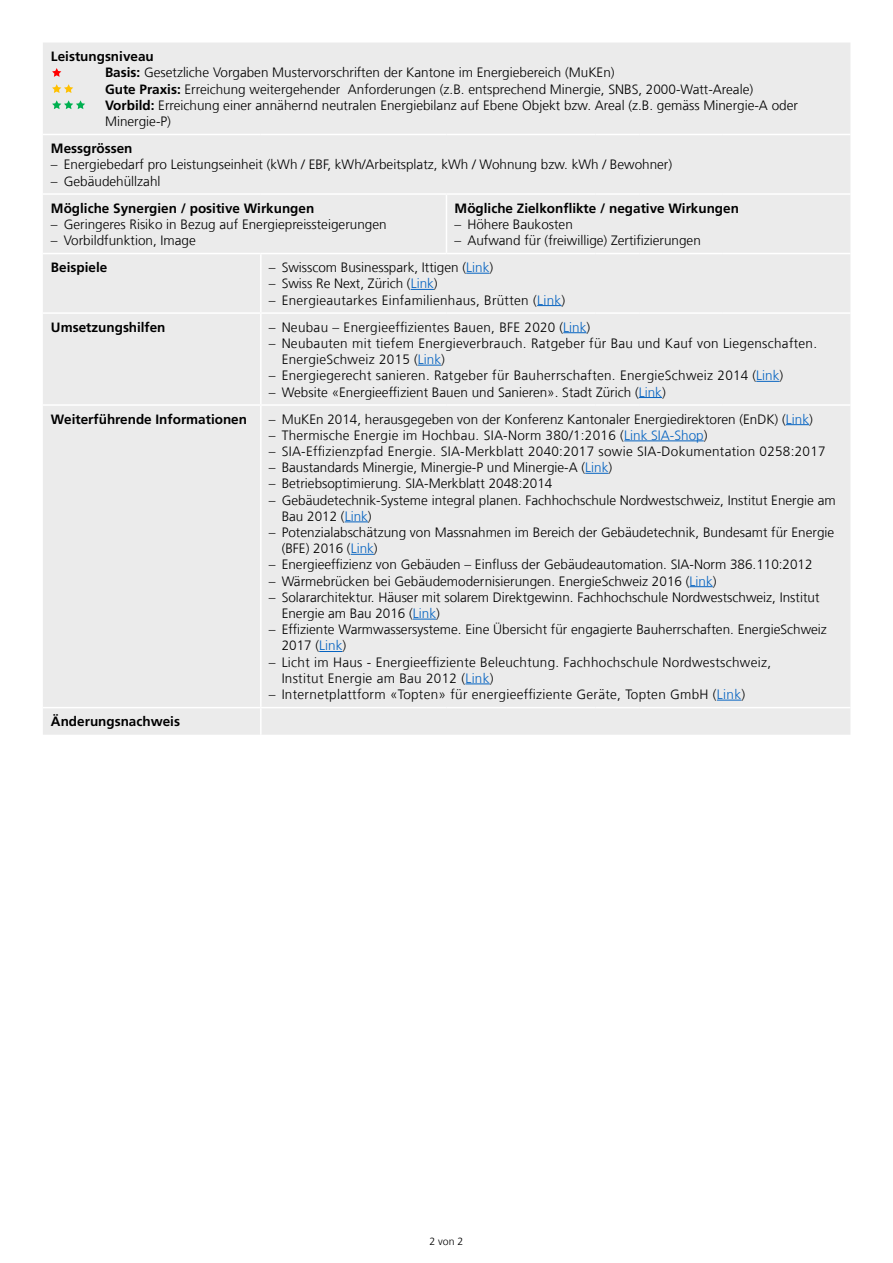
<style>
.page{position:relative;width:893px;height:1263px;background:#fff}
.page>*{position:absolute;margin:0;border:0;box-sizing:border-box;transform-origin:0 0}
.P_Grundtext_de_Tabelle{font:300 13.5px/16.2px "Frutiger LT Com";color:#000}
.P_Grundtext_de_Tabelle-2{font:300 13.5px/16.2px "Frutiger LT Com";letter-spacing:.02em;color:#000}
.H1_Zwischentitel_fett{font:700 13.5px "Frutiger LT Com";color:#000}
.t1{font:300 10.5px "Frutiger LT Com";color:#000}
.s1{font-weight:700}
.s2{color:#0563c1}
</style>
<div class="page">
<div style="left:43px;top:43px;width:807px;height:692px;background:#ebebeb"></div>
<hr style="left:43px;top:134px;width:218px;height:1px;background:#fff">
<hr style="left:261px;top:134px;width:185px;height:1px;background:#fff">
<hr style="left:446px;top:134px;width:149px;height:1px;background:#fff">
<hr style="left:595px;top:134px;width:45px;height:1px;background:#fff">
<hr style="left:640px;top:134px;width:83px;height:1px;background:#fff">
<hr style="left:723px;top:134px;width:127px;height:1px;background:#fff">
<hr style="left:43px;top:193px;width:218px;height:2px;background:#fff">
<hr style="left:261px;top:193px;width:185px;height:2px;background:#fff">
<hr style="left:446px;top:193px;width:149px;height:2px;background:#fff">
<hr style="left:446px;top:195px;width:1px;height:58px;background:#fff">
<hr style="left:595px;top:193px;width:45px;height:2px;background:#fff">
<hr style="left:640px;top:193px;width:83px;height:2px;background:#fff">
<hr style="left:723px;top:193px;width:127px;height:2px;background:#fff">
<hr style="left:43px;top:253px;width:218px;height:1px;background:#fff">
<hr style="left:261px;top:253px;width:185px;height:1px;background:#fff">
<hr style="left:260px;top:254px;width:2px;height:58px;background:#fff">
<hr style="left:446px;top:253px;width:149px;height:1px;background:#fff">
<hr style="left:595px;top:253px;width:45px;height:1px;background:#fff">
<hr style="left:640px;top:253px;width:83px;height:1px;background:#fff">
<hr style="left:723px;top:253px;width:127px;height:1px;background:#fff">
<hr style="left:43px;top:312px;width:218px;height:2px;background:#fff">
<hr style="left:261px;top:312px;width:185px;height:2px;background:#fff">
<hr style="left:260px;top:314px;width:2px;height:90px;background:#fff">
<hr style="left:446px;top:312px;width:149px;height:2px;background:#fff">
<hr style="left:595px;top:312px;width:45px;height:2px;background:#fff">
<hr style="left:640px;top:312px;width:83px;height:2px;background:#fff">
<hr style="left:723px;top:312px;width:127px;height:2px;background:#fff">
<hr style="left:43px;top:404px;width:218px;height:2px;background:#fff">
<hr style="left:261px;top:404px;width:185px;height:2px;background:#fff">
<hr style="left:260px;top:406px;width:2px;height:301px;background:#fff">
<hr style="left:446px;top:404px;width:149px;height:2px;background:#fff">
<hr style="left:595px;top:404px;width:45px;height:2px;background:#fff">
<hr style="left:640px;top:404px;width:83px;height:2px;background:#fff">
<hr style="left:723px;top:404px;width:127px;height:2px;background:#fff">
<hr style="left:260px;top:708px;width:2px;height:27px;background:#fff">
<hr style="left:43px;top:707px;width:218px;height:1px;background:#fff">
<hr style="left:261px;top:707px;width:185px;height:1px;background:#fff">
<hr style="left:446px;top:707px;width:149px;height:1px;background:#fff">
<hr style="left:595px;top:707px;width:45px;height:1px;background:#fff">
<hr style="left:640px;top:707px;width:83px;height:1px;background:#fff">
<hr style="left:723px;top:707px;width:127px;height:1px;background:#fff">
<svg style="left:466px;top:273px;width:23px;height:1px"></svg>
<svg style="left:411px;top:289px;width:23px;height:1px"></svg>
<svg style="left:537px;top:305px;width:25px;height:1px"></svg>
<svg style="left:563px;top:332px;width:23px;height:1px"></svg>
<svg style="left:418px;top:365px;width:23px;height:1px"></svg>
<svg style="left:756px;top:381px;width:23px;height:1px"></svg>
<svg style="left:639px;top:397px;width:23px;height:1px"></svg>
<svg style="left:786px;top:424px;width:23px;height:1px"></svg>
<hr style="left:624px;top:440px;width:80px;height:1px;background:#0563c1">
<svg style="left:585px;top:473px;width:23px;height:1px"></svg>
<svg style="left:345px;top:521px;width:23px;height:1px"></svg>
<svg style="left:351px;top:554px;width:23px;height:1px"></svg>
<svg style="left:689px;top:586px;width:24px;height:1px"></svg>
<svg style="left:413px;top:619px;width:23px;height:1px"></svg>
<svg style="left:319px;top:651px;width:23px;height:1px"></svg>
<svg style="left:465px;top:683px;width:25px;height:1px"></svg>
<svg style="left:717px;top:700px;width:24px;height:1px"></svg>
<svg style="left:52px;top:68px;width:9px;height:9px"></svg>
<svg style="left:52px;top:84px;width:21px;height:9px"></svg>
<svg style="left:52px;top:100px;width:33px;height:9px"></svg>
<h1 class="H1_Zwischentitel_fett" style="left:51px;top:49px;width:104px">Leistungsniveau</h1>
<p class="P_Grundtext_de_Tabelle" style="left:105px;top:65px;width:511px"><span class="s1">Basis:</span> Gesetzliche Vorgaben Mustervorschriften der Kantone im Energiebereich (MuKEn)</p>
<p class="P_Grundtext_de_Tabelle" style="left:105px;top:81px;width:650px"><span class="s1">Gute Praxis:</span> Erreichung weitergehender Anforderungen (z.B. entsprechend Minergie, SNBS, 2000-Watt-Areale)</p>
<p class="P_Grundtext_de_Tabelle" style="left:105px;top:97px;width:694px"><span class="s1">Vorbild:</span> Erreichung einer annähernd neutralen Energiebilanz auf Ebene Objekt bzw. Areal (z.B. gemäss Minergie-A oder<br>Minergie-P)</p>
<h1 class="H1_Zwischentitel_fett" style="left:51px;top:140px;width:83px">Messgrössen</h1>
<p class="P_Grundtext_de_Tabelle" style="left:51px;top:157px;width:623px">– Energiebedarf pro Leistungseinheit (kWh / EBF, kWh/Arbeitsplatz, kWh / Wohnung bzw. kWh / Bewohner)</p>
<p class="P_Grundtext_de_Tabelle" style="left:51px;top:173px;width:111px">– Gebäudehüllzahl</p>
<h1 class="H1_Zwischentitel_fett" style="left:51px;top:200px;width:265px">Mögliche Synergien / positive Wirkungen</h1>
<p class="P_Grundtext_de_Tabelle" style="left:51px;top:216px;width:337px">– Geringeres Risiko in Bezug auf Energiepreissteigerungen</p>
<p class="P_Grundtext_de_Tabelle" style="left:51px;top:232px;width:146px">– Vorbildfunktion, Image</p>
<h1 class="H1_Zwischentitel_fett" style="left:455px;top:200px;width:286px">Mögliche Zielkonflikte / negative Wirkungen</h1>
<p class="P_Grundtext_de_Tabelle" style="left:455px;top:216px;width:120px">– Höhere Baukosten</p>
<p class="P_Grundtext_de_Tabelle" style="left:455px;top:232px;width:248px">– Aufwand für (freiwillige) Zertifizierungen</p>
<h1 class="H1_Zwischentitel_fett" style="left:51px;top:260px;width:58px">Beispiele</h1>
<p class="P_Grundtext_de_Tabelle" style="left:269px;top:259px;width:226px">– Swisscom Businesspark, Ittigen (<span class="s2">Link</span>)</p>
<p class="P_Grundtext_de_Tabelle" style="left:269px;top:276px;width:170px">– Swiss Re Next, Zürich (<span class="s2">Link</span>)</p>
<p class="P_Grundtext_de_Tabelle-2" style="left:269px;top:292px;width:298px">– Energieautarkes Einfamilienhaus, Brütten (<span class="s2">Link</span>)</p>
<h1 class="H1_Zwischentitel_fett" style="left:51px;top:319px;width:116px">Umsetzungshilfen</h1>
<p class="P_Grundtext_de_Tabelle-2" style="left:269px;top:319px;width:323px">– Neubau – Energieeffizientes Bauen, BFE 2020 (<span class="s2">Link</span>)</p>
<p class="P_Grundtext_de_Tabelle-2" style="left:282px;top:335px;width:537px;text-indent:-13px">– Neubauten mit tiefem Energieverbrauch. Ratgeber für Bau und Kauf von Liegenschaften.<br>EnergieSchweiz 2015 (<span class="s2">Link</span>)</p>
<p class="P_Grundtext_de_Tabelle-2" style="left:269px;top:368px;width:516px">– Energiegerecht sanieren. Ratgeber für Bauherrschaften. EnergieSchweiz 2014 (<span class="s2">Link</span>)</p>
<p class="P_Grundtext_de_Tabelle" style="left:269px;top:384px;width:398px">– Website «Energieeffizient Bauen und Sanieren». Stadt Zürich (<span class="s2">Link</span>)</p>
<h1 class="H1_Zwischentitel_fett" style="left:51px;top:411px;width:198px">Weiterführende Informationen</h1>
<p class="P_Grundtext_de_Tabelle" style="left:269px;top:411px;width:545px">– MuKEn 2014, herausgegeben von der Konferenz Kantonaler Energiedirektoren (EnDK) (<span class="s2">Link</span>)</p>
<p class="P_Grundtext_de_Tabelle-2" style="left:269px;top:427px;width:440px">– Thermische Energie im Hochbau. SIA-Norm 380/1:2016 (<span class="s2">Link SIA-Shop</span>)</p>
<p class="P_Grundtext_de_Tabelle-2" style="left:269px;top:443px;width:558px">– SIA-Effizienzpfad Energie. SIA-Merkblatt 2040:2017 sowie SIA-Dokumentation 0258:2017</p>
<p class="P_Grundtext_de_Tabelle" style="left:269px;top:460px;width:345px">– Baustandards Minergie, Minergie-P und Minergie-A (<span class="s2">Link</span>)</p>
<p class="P_Grundtext_de_Tabelle" style="left:269px;top:476px;width:285px">– Betriebsoptimierung. SIA-Merkblatt 2048:2014</p>
<p class="P_Grundtext_de_Tabelle" style="left:282px;top:492px;width:556px;text-indent:-13px">– Gebäudetechnik-Systeme integral planen. Fachhochschule Nordwestschweiz, Institut Energie am<br>Bau 2012 (<span class="s2">Link</span>)</p>
<p class="P_Grundtext_de_Tabelle" style="left:282px;top:524px;width:554px;text-indent:-13px">– Potenzialabschätzung von Massnahmen im Bereich der Gebäudetechnik, Bundesamt für Energie (BFE) 2016 (<span class="s2">Link</span>)</p>
<p class="P_Grundtext_de_Tabelle" style="left:269px;top:557px;width:545px">– Energieeffizienz von Gebäuden – Einfluss der Gebäudeautomation. SIA-Norm 386.110:2012</p>
<p class="P_Grundtext_de_Tabelle" style="left:269px;top:573px;width:449px">– Wärmebrücken bei Gebäudemodernisierungen. EnergieSchweiz 2016 (<span class="s2">Link</span>)</p>
<p class="P_Grundtext_de_Tabelle" style="left:282px;top:589px;width:539px;text-indent:-13px">– Solararchitektur. Häuser mit solarem Direktgewinn. Fachhochschule Nordwestschweiz, Institut<br>Energie am Bau 2016 (<span class="s2">Link</span>)</p>
<p class="P_Grundtext_de_Tabelle" style="left:282px;top:622px;width:547px;text-indent:-13px">– Effiziente Warmwassersysteme. Eine Übersicht für engagierte Bauherrschaften. EnergieSchweiz<br>2017 (<span class="s2">Link</span>)</p>
<p class="P_Grundtext_de_Tabelle-2" style="left:282px;top:654px;width:491px;text-indent:-13px">– Licht im Haus - Energieeffiziente Beleuchtung. Fachhochschule Nordwestschweiz,<br>Institut Energie am Bau 2012 (<span class="s2">Link</span>)</p>
<p class="P_Grundtext_de_Tabelle-2" style="left:269px;top:686px;width:478px">– Internetplattform «Topten» für energieeffiziente Geräte, Topten GmbH (<span class="s2">Link</span>)</p>
<h1 class="H1_Zwischentitel_fett" style="left:51px;top:714px;width:130px">Änderungsnachweis</h1>
<p class="t1" style="left:430px;top:1235px;width:35px">2 von 2</p>
</div>
